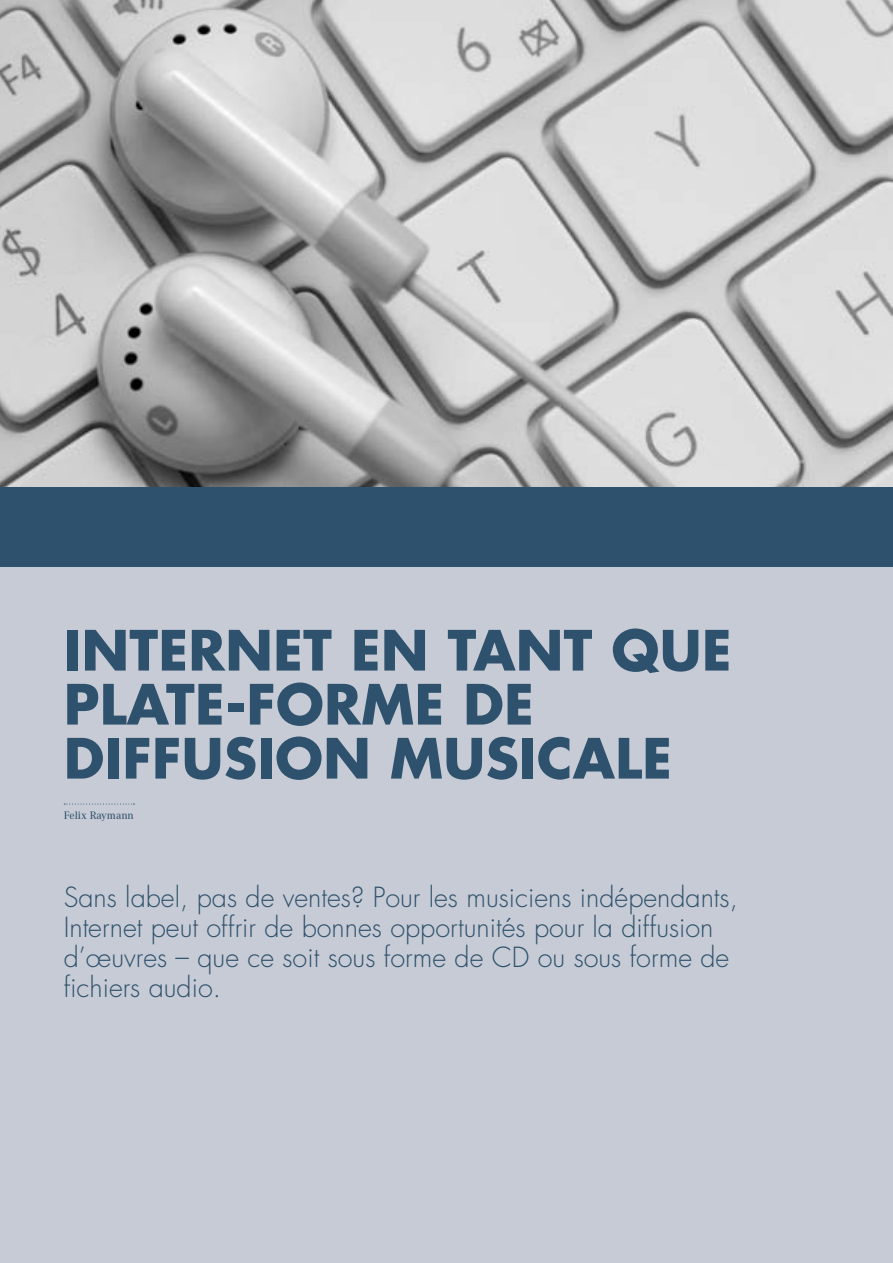
<style>
.page{position:relative;width:893px;height:1263px;background:#fff}
.page>*{position:absolute;margin:0;border:0;box-sizing:border-box;transform-origin:0 0}
.t1{font:700 54px/54px "Futura";letter-spacing:.005em;color:#2e526d}
.t2{font:300 27px/30px "Futura";color:#2e526d}
.t3{font:500 11.25px "Corporate A";color:#2e526d}
</style>
<div class="page">
<img style="left:0;top:0;width:893px;height:487px">
<div style="left:0;top:567px;width:893px;height:696px;background:#c7cbd5"></div>
<svg style="left:64px;top:804px;width:70px;height:1px"></svg>
<div style="left:0;top:487px;width:893px;height:80px;background:#2e526d"></div>
<h1 class="t1" style="left:64px;top:628px;width:669px">INTERNET EN TANT QUE<br>PLATE-FORME DE<br>DIFFUSION MUSICALE</h1>
<p class="t3" style="left:64px;top:810px;width:72px">Felix Raymann</p>
<p class="t2" style="left:64px;top:885px;width:676px">Sans label, pas de ventes? Pour les musiciens indépendants, Internet peut offrir de bonnes opportunités pour la diffusion d’œuvres – que ce soit sous forme de CD ou sous forme de fichiers audio.</p>
</div>
